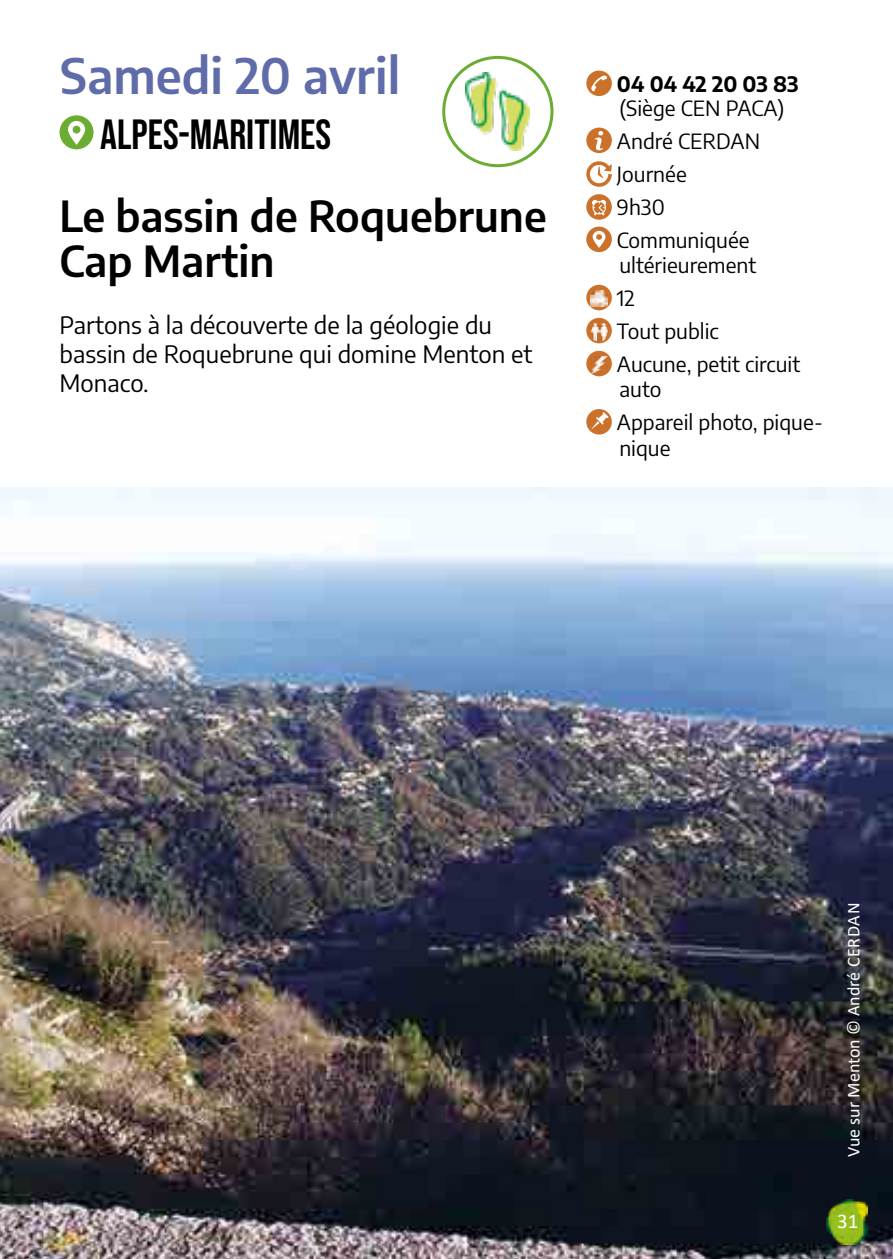
<style>
.page{position:relative;width:893px;height:1259px;background:#fff}
.page>*{position:absolute;margin:0;border:0;box-sizing:border-box;transform-origin:0 0}
.t1{font:600 48px "Encode Sans";color:#5f6ca9}
.t2{font:600 42px/45px "Encode Sans";color:#000}
.t3{font:42px "Bebas Neue";color:#000}
.t4{font:24px/28.8px "Encode Sans";color:#000}
.t5{font:21px/33px "Encode Sans";color:#000}
.t6{font:700 21px "Encode Sans";letter-spacing:-.005em;color:#000}
.t7{font:21px "Calibri";color:#fff}
.t8{font:18px "Calibri";color:#fff}
</style>
<div class="page">
<img style="left:0;top:487px;width:893px;height:772px">
<div style="left:60px;top:115px;width:34px;height:34px;background:#6bad33;border-radius:50%"></div>
<svg style="left:68px;top:121px;width:17px;height:24px"></svg>
<div style="left:586px;top:71px;width:26px;height:25px;background:#cc7129;border-radius:50%"></div>
<svg style="left:591px;top:75px;width:16px;height:16px"></svg>
<div style="left:586px;top:128px;width:26px;height:25px;background:#cc7129;border-radius:50%"></div>
<svg style="left:595px;top:131px;width:8px;height:19px"></svg>
<svg style="left:586px;top:161px;width:26px;height:26px"></svg>
<div style="left:586px;top:194px;width:26px;height:26px;background:#cc7129;border-radius:50%"></div>
<svg style="left:592px;top:200px;width:14px;height:15px"></svg>
<div style="left:586px;top:227px;width:26px;height:25px;background:#cc7129;border-radius:50%"></div>
<svg style="left:593px;top:231px;width:12px;height:17px"></svg>
<svg style="left:586px;top:285px;width:26px;height:25px"></svg>
<img style="left:591px;top:290px;width:17px;height:17px">
<div style="left:586px;top:318px;width:26px;height:25px;background:#cc7129;border-radius:50%"></div>
<img style="left:591px;top:321px;width:17px;height:20px">
<div style="left:586px;top:351px;width:26px;height:25px;background:#cc7129;border-radius:50%"></div>
<img style="left:591px;top:356px;width:17px;height:18px">
<div style="left:586px;top:409px;width:26px;height:25px;background:#cc7129;border-radius:50%"></div>
<svg style="left:591px;top:412px;width:18px;height:18px"></svg>
<img style="left:826px;top:1199px;width:41px;height:45px">
<div style="left:442px;top:56px;width:111px;height:111px;border:3px solid #6bad33;border-radius:50%"></div>
<img style="left:466px;top:73px;width:64px;height:78px">
<h1 class="t1" style="left:60px;top:41px;width:342px">Samedi 20 avril</h1>
<h2 class="t3" style="left:100px;top:111px;width:232px">ALPES-MARITIMES</h2>
<h2 class="t2" style="left:60px;top:191px;width:489px">Le bassin de Roquebrune<br>Cap Martin</h2>
<p class="t4" style="left:60px;top:310px;width:475px">Partons à la découverte de la géologie du bassin de Roquebrune qui domine Menton et<br>Monaco.</p>
<p class="t6" style="left:617px;top:68px;width:183px">04 04 42 20 03 83</p>
<p class="t5" style="left:617px;top:90px;width:169px">(Siège CEN PACA)<br>André CERDAN<br>Journée<br>9h30<br>Communiquée</p>
<p class="t5" style="left:617px;top:248px;width:185px">ultérieurement<br>12<br>Tout public<br>Aucune, petit circuit</p>
<p class="t5" style="left:617px;top:372px;width:207px">auto<br>Appareil photo, pique-</p>
<p class="t5" style="left:619px;top:430px;width:53px">nique</p>
<p class="t8" style="left:841px;top:1157px;width:255px;rotate:-90deg">Vue sur Menton © André CERDAN</p>
<p class="t7" style="left:837px;top:1197px;width:23px">31</p>
<p class="t7" style="left:837px;top:1206px;width:23px">31</p>
</div>
